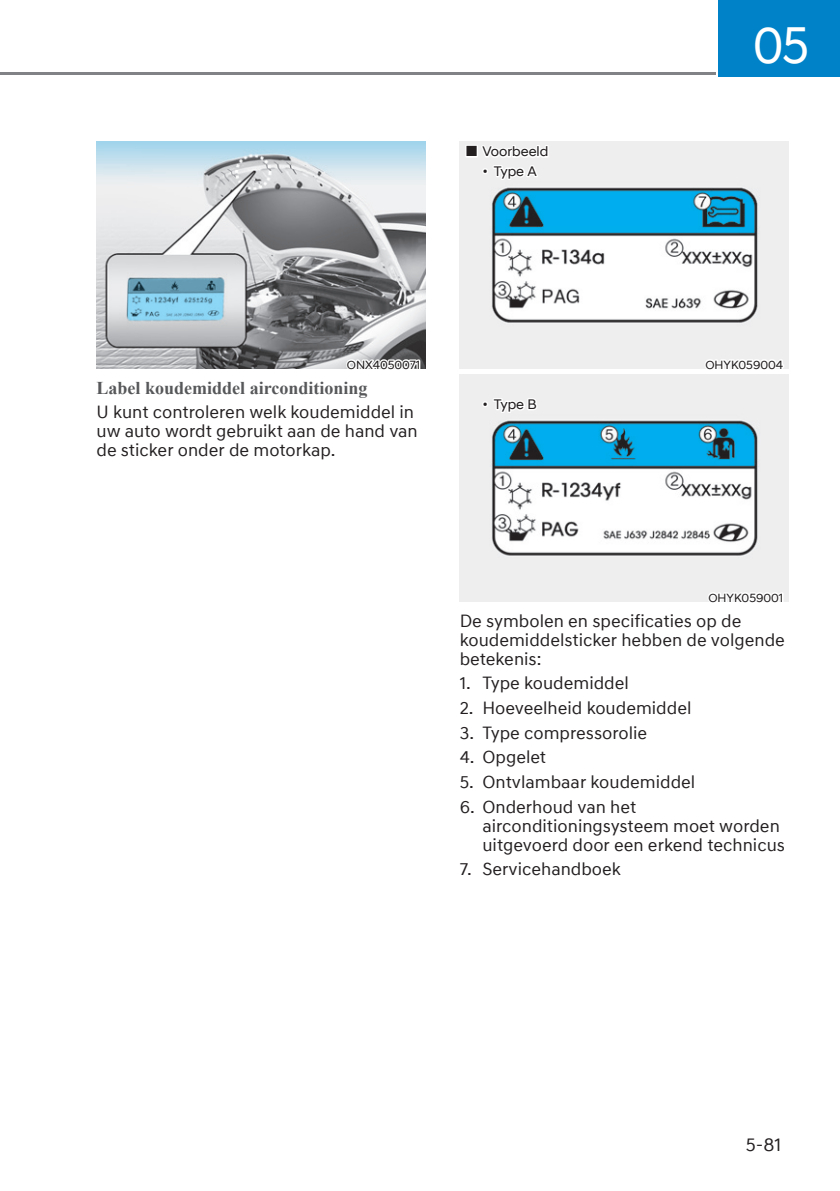
<style>
.page{position:relative;width:840px;height:1191px;background:#fff}
.page>*{position:absolute;margin:0;border:0;box-sizing:border-box;transform-origin:0 0}
.t1{font:52px "Hyundai Sans Head Office";color:#fff;scale:.9 1}
.t2{font:19px "Hyundai Sans Text Office";color:#231f20}
.t3{font:18px/19px "Hyundai Sans Text Office";color:#231f20}
.t4{font:700 18px "Times New Roman";color:#57585a}
.t5{font:14px/19.6px "Hyundai Sans Head Office";color:#231f20;text-align:center}
.t6{font:12px "Hyundai Sans Head Office";color:#231f20}
</style>
<div class="page">
<div style="left:717px;top:0;width:122px;height:77px;background:#0082c8"></div>
<hr style="left:0;top:73px;width:714px;height:2px;background:#808285">
<img style="left:96px;top:142px;width:329px;height:226px">
<svg style="left:344px;top:354px;width:77px;height:15px"></svg>
<img style="left:459px;top:142px;width:329px;height:226px">
<svg style="left:702px;top:354px;width:83px;height:21px"></svg>
<img style="left:459px;top:375px;width:329px;height:226px">
<svg style="left:705px;top:589px;width:79px;height:13px"></svg>
<svg style="left:466px;top:144px;width:84px;height:38px"></svg>
<svg style="left:479px;top:396px;width:60px;height:19px"></svg>
<p class="t5" style="left:482px;top:142px;width:67px">Voorbeeld<br>Type A</p>
<h1 class="t1" style="left:752px;top:16px;width:63px">05</h1>
<p class="t6" style="left:347px;top:358px;width:74px">ONX4050071</p>
<p class="t4" style="left:96px;top:377px;width:272px">Label koudemiddel airconditioning</p>
<p class="t3" style="left:96px;top:403px;width:322px">U kunt controleren welk koudemiddel in uw auto wordt gebruikt aan de hand van de sticker onder de motorkap.</p>
<p class="t5" style="left:493px;top:395px;width:44px">Type B</p>
<p class="t6" style="left:705px;top:358px;width:79px">OHYK059004</p>
<p class="t6" style="left:708px;top:591px;width:76px">OHYK059001</p>
<p class="t3" style="left:459px;top:611px;width:326px">De symbolen en specificaties op de koudemiddelsticker hebben de volgende betekenis:</p>
<p class="t3" style="left:459px;top:674px;width:171px">1. Type koudemiddel</p>
<p class="t3" style="left:459px;top:699px;width:233px">2. Hoeveelheid koudemiddel</p>
<p class="t3" style="left:459px;top:723px;width:189px">3. Type compressorolie</p>
<p class="t3" style="left:459px;top:748px;width:88px">4. Opgelet</p>
<p class="t3" style="left:459px;top:773px;width:237px">5. Ontvlambaar koudemiddel</p>
<p class="t3" style="left:482px;top:797px;width:304px;text-indent:-23px">6. Onderhoud van het airconditioningsysteem moet worden uitgevoerd door een erkend technicus</p>
<p class="t3" style="left:459px;top:860px;width:163px">7. Servicehandboek</p>
<p class="t2" style="left:745px;top:1133px;width:37px">5-81</p>
</div>
